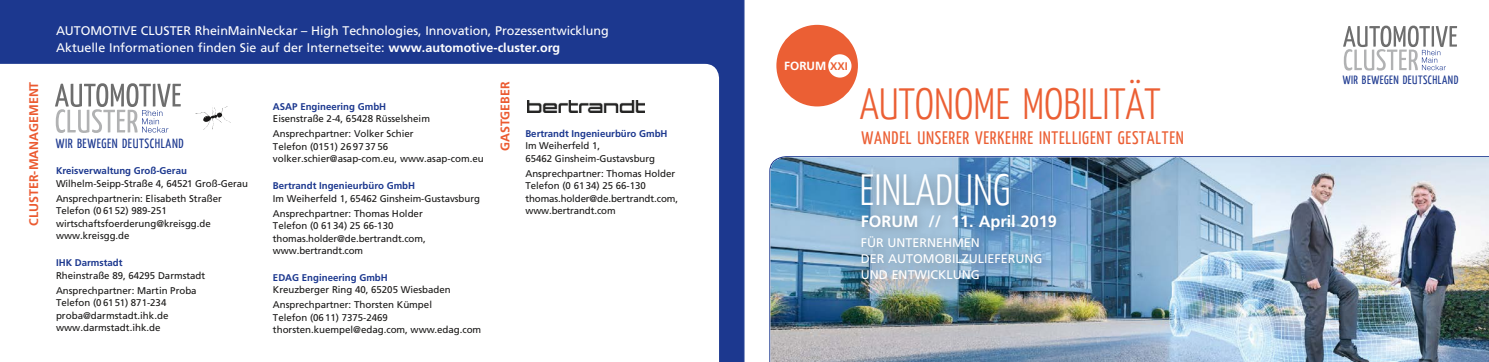
<style>
.page{position:relative;width:1489px;height:362px;background:#fff}
.page>*{position:absolute;margin:0;border:0;box-sizing:border-box;transform-origin:0 0}
.t1{font:300 43.75px "Yanone Kaffeesatz";color:#eb5f34}
.t2{font:300 43.75px "Yanone Kaffeesatz";color:#fff}
.t3{font:18.12px "Yanone Kaffeesatzregular";letter-spacing:.04em;color:#eb5f34}
.t4{font:700 16.25px "Frutiger";color:#fff}
.t5{font:13.38px "Yanone Kaffeesatzregular";letter-spacing:.04em;color:#1c388f}
.t6{font:12.5px/16.2px "Frutiger";color:#fff}
.t7{font:700 12.5px "Frutiger";color:#eb5a30}
.t8{font:12.12px "Yanone Kaffeesatzregular";letter-spacing:.04em;color:#1c388f}
.t9{font:700 11.88px "Frutiger";color:#fff}
.t10{font:9.75px/12.5px "Frutiger";color:#181716}
.t11{font:700 9.75px "Frutiger";color:#1c388f}
.s1{font-weight:700}
.s2{font-size:11px;color:#eb5f34}
</style>
<div class="page">
<div style="left:776px;top:25px;width:81px;height:81px;background:#eb5f34;border-radius:50%"></div>
<div style="left:828px;top:54px;width:23px;height:23px;background:#fff;border-radius:50%"></div>
<img style="left:770px;top:157px;width:718px;height:204px">
<div style="left:0;top:0;width:744px;height:361px;background:#1c388f"></div>
<svg style="left:0;top:64px;width:719px;height:297px"></svg>
<svg style="left:1343px;top:26px;width:113px;height:44px"></svg>
<div style="left:853px;top:165px;width:216px;height:127px;background:#181716;opacity:.4"></div>
<svg style="left:55px;top:83px;width:126px;height:50px"></svg>
<svg style="left:195px;top:106px;width:36px;height:24px"></svg>
<img style="left:527px;top:100px;width:117px;height:12px">
<p class="t7" style="left:26px;top:225px;width:145px;rotate:-90deg">CLUSTER-MANAGEMENT</p>
<p class="t6" style="left:56px;top:21px;width:554px;line-height:17.4px">AUTOMOTIVE CLUSTER RheinMainNeckar – High Technologies, Innovation, Prozessentwicklung<br>Aktuelle Informationen finden Sie auf der Internetseite: <span class="s1">www.automotive-cluster.org</span></p>
<p class="t7" style="left:498px;top:151px;width:71px;rotate:-90deg">GASTGEBER</p>
<p class="t11" style="left:273px;top:101px;width:115px">ASAP Engineering GmbH</p>
<p class="t10" style="left:273px;top:111px;width:158px;line-height:15px">Eisenstraße 2-4, 65428 Rüsselsheim<br>Ansprechpartner: Volker Schier</p>
<p class="t10" style="left:273px;top:140px;width:212px">Telefon (0151) 269737 56 volker.schier@asap-com.eu, www.asap-com.eu</p>
<p class="t11" style="left:273px;top:180px;width:144px">Bertrandt Ingenieurbüro GmbH</p>
<p class="t10" style="left:273px;top:190px;width:208px;line-height:15px">Im Weiherfeld 1, 65462 Ginsheim-Gustavsburg<br>Ansprechpartner: Thomas Holder</p>
<p class="t10" style="left:273px;top:219px;width:154px">Telefon (0 6134) 25 66-130 thomas.holder@de.bertrandt.com, www.bertrandt.com</p>
<p class="t11" style="left:273px;top:271px;width:116px">EDAG Engineering GmbH</p>
<p class="t10" style="left:273px;top:282px;width:179px;line-height:15px">Kreuzberger Ring 40, 65205 Wiesbaden<br>Ansprechpartner: Thorsten Kümpel</p>
<p class="t10" style="left:273px;top:311px;width:210px">Telefon (0611) 7375-2469 thorsten.kuempel@edag.com, www.edag.com</p>
<p class="t11" style="left:525px;top:127px;width:144px">Bertrandt Ingenieurbüro GmbH</p>
<p class="t10" style="left:525px;top:139px;width:131px">Im Weiherfeld 1,<br>65462 Ginsheim-Gustavsburg</p>
<p class="t10" style="left:525px;top:167px;width:154px">Ansprechpartner: Thomas Holder<br>Telefon (0 6134) 25 66-130 thomas.holder@de.bertrandt.com, www.bertrandt.com</p>
<h3 class="t5" style="left:56px;top:134px;width:123px">WIR BEWEGEN DEUTSCHLAND</h3>
<p class="t11" style="left:56px;top:165px;width:132px">Kreisverwaltung Groß-Gerau</p>
<p class="t10" style="left:56px;top:176px;width:194px;line-height:15px">Wilhelm-Seipp-Straße 4, 64521 Groß-Gerau<br>Ansprechpartnerin: Elisabeth Straßer</p>
<p class="t10" style="left:56px;top:204px;width:156px">Telefon (0 6152) 989-251 wirtschaftsfoerderung@kreisgg.de www.kreisgg.de</p>
<p class="t11" style="left:56px;top:257px;width:68px">IHK Darmstadt</p>
<p class="t10" style="left:56px;top:267px;width:151px;line-height:15px">Rheinstraße 89, 64295 Darmstadt<br>Ansprechpartner: Martin Proba</p>
<p class="t10" style="left:56px;top:296px;width:114px">Telefon (0 6151) 871-234 proba@darmstadt.ihk.de www.darmstadt.ihk.de</p>
<p class="t9" style="left:784px;top:59px;width:65px">FORUM <span class="s2">XXI</span></p>
<h1 class="t1" style="left:859px;top:77px;width:302px">AUTONOME MOBILITÄT</h1>
<h2 class="t3" style="left:861px;top:126px;width:324px">WANDEL UNSERER VERKEHRE INTELLIGENT GESTALTEN</h2>
<h1 class="t2" style="left:859px;top:162px;width:152px">EINLADUNG</h1>
<h3 class="t4" style="left:860px;top:211px;width:197px">FORUM // 11. April 2019</h3>
<p class="t6" style="left:860px;top:234px;width:183px">FÜR UNTERNEHMEN<br>DER AUTOMOBILZULIEFERUNG<br>UND ENTWICKLUNG</p>
<p class="t8" style="left:1342px;top:72px;width:111px">WIR BEWEGEN DEUTSCHLAND</p>
</div>
